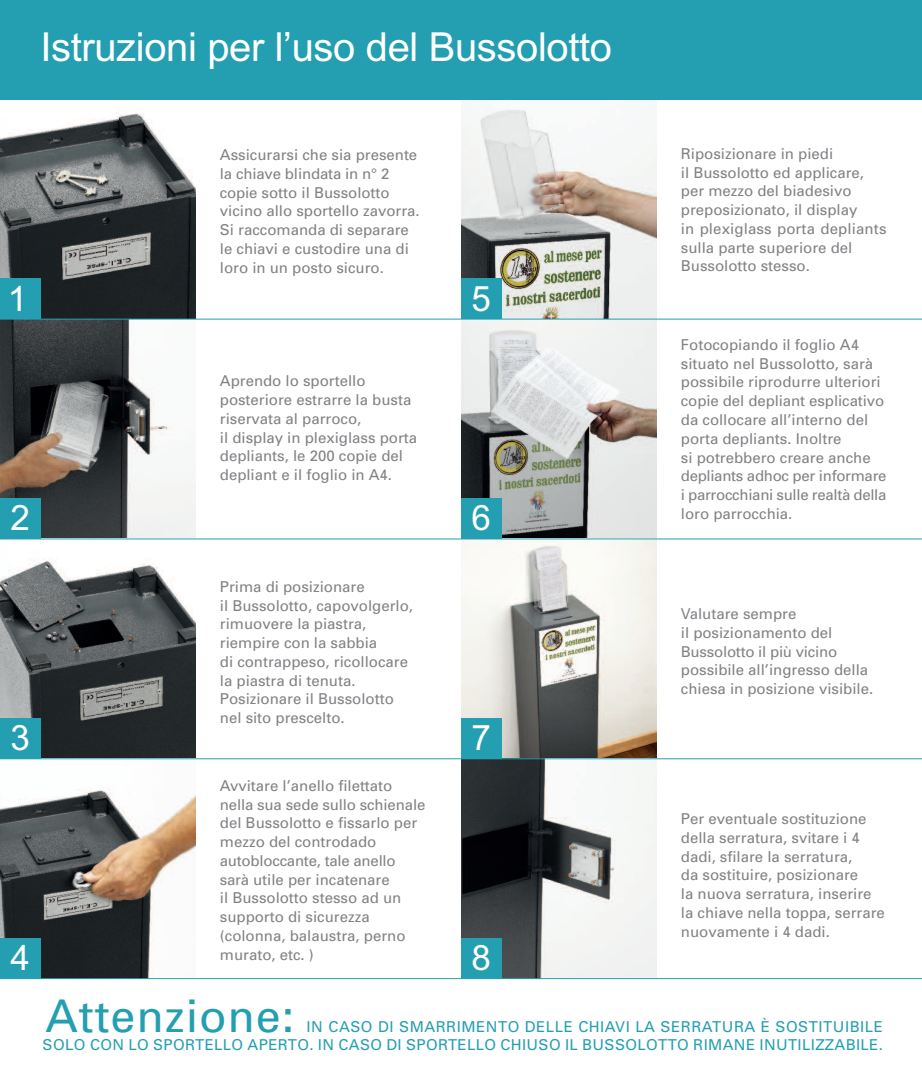
<style>
.page{position:relative;width:922px;height:1085px;background:#fff}
.page>*{position:absolute;margin:0;border:0;box-sizing:border-box;transform-origin:0 0}
.t1{font:45px "Univers";letter-spacing:.02em;color:#249fb1}
.t2{font:40px "Arial";letter-spacing:-.01em;color:#fff}
.t3{font:35px "Arial";color:#fff}
.t4{font:15px/18.8px "Univers";color:#808285}
.t5{font:15px/18px "Univers";letter-spacing:.025em;color:#249fb1;text-align:right}
</style>
<div class="page">
<img style="left:0;top:99px;width:195px;height:879px">
<div style="left:0;top:278px;width:41px;height:41px;background:#249fb1"></div>
<svg style="left:0;top:539px;width:195px;height:219px"></svg>
<img style="left:461px;top:99px;width:195px;height:879px">
<svg style="left:461px;top:319px;width:195px;height:219px"></svg>
<svg style="left:461px;top:539px;width:195px;height:219px"></svg>
<hr style="left:0;top:978px;width:921px;height:1px;background:#249fb1">
<div style="left:0;top:0;width:921px;height:99px;background:#249fb1"></div>
<hr style="left:0;top:318px;width:921px;height:1px;background:#249fb1">
<hr style="left:0;top:538px;width:921px;height:1px;background:#249fb1">
<hr style="left:0;top:758px;width:921px;height:1px;background:#249fb1">
<div style="left:461px;top:278px;width:40px;height:41px;background:#249fb1"></div>
<div style="left:0;top:498px;width:41px;height:41px;background:#249fb1"></div>
<div style="left:0;top:718px;width:41px;height:40px;background:#249fb1"></div>
<div style="left:461px;top:718px;width:40px;height:40px;background:#249fb1"></div>
<div style="left:0;top:937px;width:41px;height:41px;background:#249fb1"></div>
<div style="left:461px;top:937px;width:40px;height:41px;background:#249fb1"></div>
<div style="left:461px;top:498px;width:40px;height:41px;background:#249fb1"></div>
<h2 class="t2" style="left:40px;top:24px;width:573px">Istruzioni per l’uso del Bussolotto</h2>
<h3 class="t3" style="left:8px;top:278px;width:21px">1</h3>
<h3 class="t3" style="left:10px;top:497px;width:21px">2</h3>
<p class="t4" style="left:220px;top:147px;width:201px">Assicurarsi che sia presente la chiave blindata in n° 2 copie sotto il Bussolotto vicino allo sportello zavorra.<br>Si raccomanda di separare le chiavi e custodire una di loro in un posto sicuro.</p>
<p class="t4" style="left:220px;top:373px;width:199px">Aprendo lo sportello posteriore estrarre la busta riservata al parroco,<br>il display in plexiglass porta depliants, le 200 copie del depliant e il foglio in A4.</p>
<h3 class="t3" style="left:471px;top:278px;width:21px">5</h3>
<h3 class="t3" style="left:471px;top:497px;width:21px">6</h3>
<p class="t4" style="left:220px;top:578px;width:195px">Prima di posizionare<br>il Bussolotto, capovolgerlo, rimuovere la piastra, riempire con la sabbia<br>di contrappeso, ricollocare la piastra di tenuta.<br>Posizionare il Bussolotto nel sito prescelto.</p>
<h3 class="t3" style="left:10px;top:717px;width:21px">3</h3>
<h3 class="t3" style="left:471px;top:717px;width:21px">7</h3>
<p class="t4" style="left:680px;top:145px;width:207px">Riposizionare in piedi<br>il Bussolotto ed applicare, per mezzo del biadesivo preposizionato, il display<br>in plexiglass porta depliants sulla parte superiore del<br>Bussolotto stesso.</p>
<p class="t4" style="left:680px;top:336px;width:207px">Fotocopiando il foglio A4 situato nel Bussolotto, sarà possibile riprodurre ulteriori copie del depliant esplicativo da collocare all’interno del porta depliants. Inoltre<br>si potrebbero creare anche depliants adhoc per informare i parrocchiani sulle realtà della loro parrocchia.</p>
<p class="t4" style="left:680px;top:605px;width:194px">Valutare sempre<br>il posizionamento del<br>Bussolotto il più vicino possibile all’ingresso della chiesa in posizione visibile.</p>
<p class="t4" style="left:220px;top:777px;width:207px">Avvitare l’anello filettato nella sua sede sullo schienale del Bussolotto e fissarlo per mezzo del controdado autobloccante, tale anello sarà utile per incatenare<br>il Bussolotto stesso ad un supporto di sicurezza (colonna, balaustra, perno murato, etc. )</p>
<h1 class="t1" style="left:45px;top:999px;width:250px">Attenzione:</h1>
<p class="t4" style="left:680px;top:810px;width:205px">Per eventuale sostituzione della serratura, svitare i 4 dadi, sfilare la serratura,<br>da sostituire, posizionare<br>la nuova serratura, inserire la chiave nella toppa, serrare nuovamente i 4 dadi.</p>
<h3 class="t3" style="left:10px;top:937px;width:21px">4</h3>
<h3 class="t3" style="left:471px;top:937px;width:21px">8</h3>
<p class="t5" style="left:43px;top:1018px;width:841px">IN CASO DI SMARRIMENTO DELLE CHIAVI LA SERRATURA È SOSTITUIBILE<br>SOLO CON LO SPORTELLO APERTO. IN CASO DI SPORTELLO CHIUSO IL BUSSOLOTTO RIMANE INUTILIZZABILE.</p>
</div>
